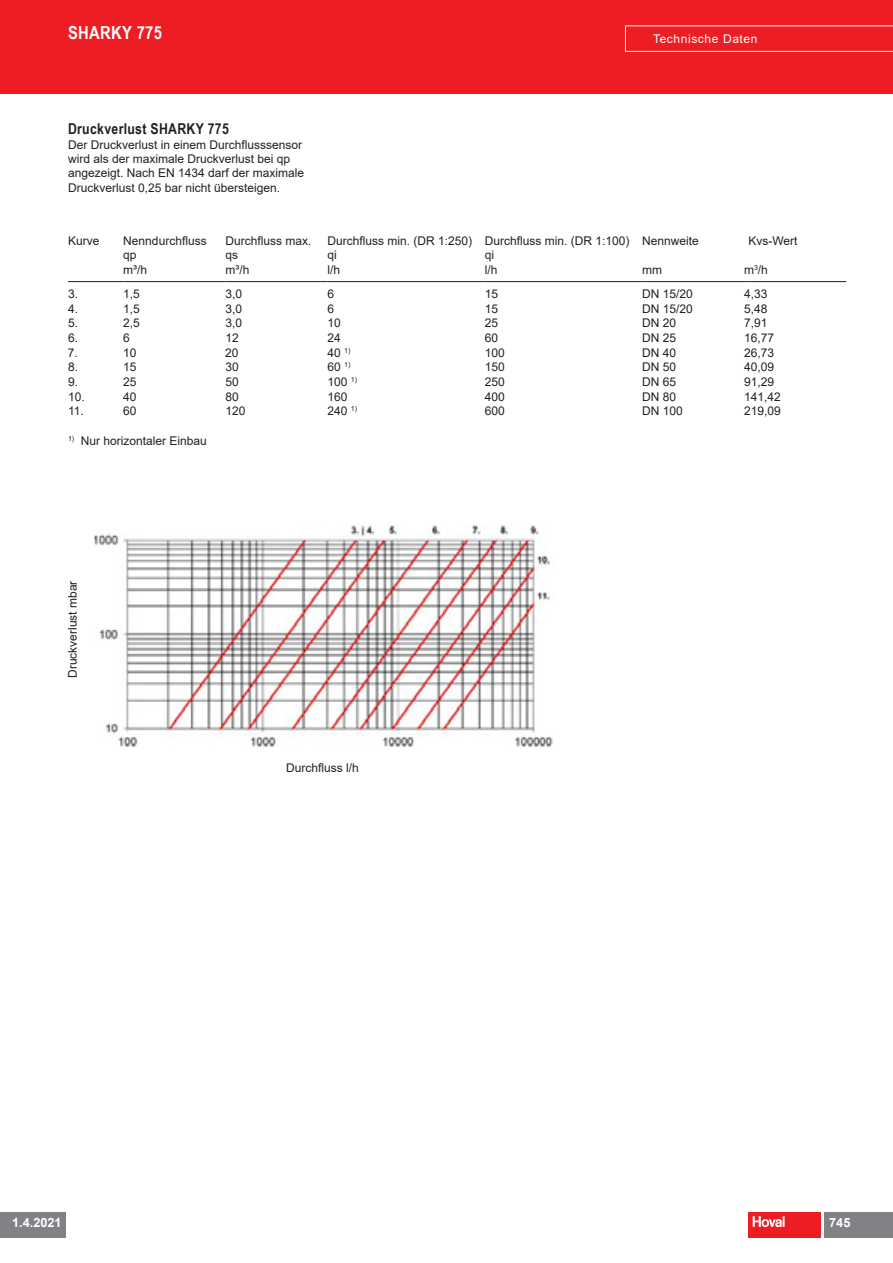
<style>
.page{position:relative;width:893px;height:1263px;background:#fff}
.page>*{position:absolute;margin:0;border:0;box-sizing:border-box;transform-origin:0 0}
.t1{font:700 18px "Arial Narrow";letter-spacing:.02em;color:#fff}
.t2{font:700 15px "Arial Narrow";letter-spacing:.02em;color:#231f20}
.t3{font:700 12.75px "Arial";color:#fff}
.t4{font:12px/14.4px "Arial";color:#231f20}
.t5{font:12px "Arial";letter-spacing:.05em;color:#fff}
</style>
<div class="page">
<div style="left:825px;top:1212px;width:68px;height:25px;background:#808285"></div>
<div style="left:748px;top:1212px;width:73px;height:25px;background:#ee1d23"></div>
<svg style="left:753px;top:1216px;width:32px;height:11px"></svg>
<div style="left:0;top:0;width:893px;height:94px;background:#ee1d23"></div>
<hr style="left:625px;top:26px;width:268px;height:1px;background:#fff">
<svg style="left:625px;top:26px;width:1px;height:25px"></svg>
<hr style="left:625px;top:51px;width:268px;height:1px;background:#fff">
<div style="left:0;top:1212px;width:66px;height:25px;background:#808285"></div>
<hr style="left:68px;top:281px;width:55px;height:1px;background:#231f20">
<hr style="left:123px;top:281px;width:102px;height:1px;background:#231f20">
<hr style="left:225px;top:281px;width:102px;height:1px;background:#231f20">
<hr style="left:327px;top:281px;width:158px;height:1px;background:#231f20">
<hr style="left:485px;top:281px;width:157px;height:1px;background:#231f20">
<hr style="left:642px;top:281px;width:102px;height:1px;background:#231f20">
<hr style="left:744px;top:281px;width:102px;height:1px;background:#231f20">
<img style="left:94px;top:525px;width:459px;height:222px">
<div style="left:280px;top:525px;width:52px;height:12px;background:#fff"></div>
<h1 class="t1" style="left:68px;top:19px;width:96px">SHARKY 775</h1>
<p class="t5" style="left:653px;top:31px;width:106px">Technische Daten</p>
<p class="t2" style="left:68px;top:118px;width:162px">Druckverlust SHARKY 775</p>
<p class="t4" style="left:68px;top:137px;width:238px">Der Druckverlust in einem Durchflusssensor wird als der maximale Druckverlust bei qp angezeigt. Nach EN 1434 darf der maximale Druckverlust 0,25 bar nicht übersteigen.</p>
<p class="t4" style="left:68px;top:234px;width:33px">Kurve</p>
<p class="t4" style="left:123px;top:234px;width:85px">Nenndurchfluss qp</p>
<p class="t4" style="left:225px;top:234px;width:88px">Durchfluss max. qs</p>
<p class="t4" style="left:327px;top:234px;width:146px">Durchfluss min. (DR 1:250) qi</p>
<p class="t4" style="left:485px;top:234px;width:146px">Durchfluss min. (DR 1:100) qi</p>
<p class="t4" style="left:642px;top:234px;width:58px">Nennweite</p>
<p class="t4" style="left:748px;top:234px;width:51px">Kvs-Wert</p>
<p class="t4" style="left:123px;top:263px;width:25px">m³/h</p>
<p class="t4" style="left:225px;top:263px;width:25px">m³/h</p>
<p class="t4" style="left:327px;top:263px;width:14px">l/h</p>
<p class="t4" style="left:485px;top:263px;width:14px">l/h</p>
<p class="t4" style="left:642px;top:263px;width:21px">mm</p>
<p class="t4" style="left:744px;top:263px;width:25px">m<sup>3</sup>/h</p>
<p class="t4" style="left:68px;top:286px;width:12px">3.</p>
<p class="t4" style="left:123px;top:286px;width:18px">1,5</p>
<p class="t4" style="left:225px;top:286px;width:18px">3,0</p>
<p class="t4" style="left:327px;top:286px;width:8px">6</p>
<p class="t4" style="left:485px;top:286px;width:15px">15</p>
<p class="t4" style="left:642px;top:286px;width:52px">DN 15/20</p>
<p class="t4" style="left:744px;top:286px;width:25px">4,33</p>
<p class="t4" style="left:68px;top:301px;width:12px">4.</p>
<p class="t4" style="left:123px;top:301px;width:18px">1,5</p>
<p class="t4" style="left:225px;top:301px;width:18px">3,0</p>
<p class="t4" style="left:327px;top:301px;width:8px">6</p>
<p class="t4" style="left:485px;top:301px;width:15px">15</p>
<p class="t4" style="left:642px;top:301px;width:52px">DN 15/20</p>
<p class="t4" style="left:744px;top:301px;width:25px">5,48</p>
<p class="t4" style="left:68px;top:316px;width:12px">5.</p>
<p class="t4" style="left:123px;top:316px;width:18px">2,5</p>
<p class="t4" style="left:225px;top:316px;width:18px">3,0</p>
<p class="t4" style="left:327px;top:316px;width:15px">10</p>
<p class="t4" style="left:485px;top:316px;width:15px">25</p>
<p class="t4" style="left:642px;top:316px;width:36px">DN 20</p>
<p class="t4" style="left:744px;top:316px;width:25px">7,91</p>
<p class="t4" style="left:68px;top:330px;width:12px">6.</p>
<p class="t4" style="left:123px;top:330px;width:8px">6</p>
<p class="t4" style="left:225px;top:330px;width:15px">12</p>
<p class="t4" style="left:327px;top:330px;width:15px">24</p>
<p class="t4" style="left:485px;top:330px;width:15px">60</p>
<p class="t4" style="left:642px;top:330px;width:36px">DN 25</p>
<p class="t4" style="left:744px;top:330px;width:32px">16,77</p>
<p class="t4" style="left:68px;top:345px;width:12px">7.</p>
<p class="t4" style="left:123px;top:345px;width:15px">10</p>
<p class="t4" style="left:225px;top:345px;width:15px">20</p>
<p class="t4" style="left:327px;top:345px;width:24px">40 <sup>1)</sup></p>
<p class="t4" style="left:485px;top:345px;width:22px">100</p>
<p class="t4" style="left:642px;top:345px;width:36px">DN 40</p>
<p class="t4" style="left:744px;top:345px;width:32px">26,73</p>
<p class="t4" style="left:68px;top:360px;width:12px">8.</p>
<p class="t4" style="left:123px;top:360px;width:15px">15</p>
<p class="t4" style="left:225px;top:360px;width:15px">30</p>
<p class="t4" style="left:327px;top:360px;width:24px">60 <sup>1)</sup></p>
<p class="t4" style="left:485px;top:360px;width:22px">150</p>
<p class="t4" style="left:642px;top:360px;width:36px">DN 50</p>
<p class="t4" style="left:744px;top:360px;width:32px">40,09</p>
<p class="t4" style="left:68px;top:374px;width:12px">9.</p>
<p class="t4" style="left:123px;top:374px;width:15px">25</p>
<p class="t4" style="left:225px;top:374px;width:15px">50</p>
<p class="t4" style="left:327px;top:374px;width:31px">100 <sup>1)</sup></p>
<p class="t4" style="left:485px;top:374px;width:22px">250</p>
<p class="t4" style="left:642px;top:374px;width:36px">DN 65</p>
<p class="t4" style="left:744px;top:374px;width:32px">91,29</p>
<p class="t4" style="left:68px;top:389px;width:18px">10.</p>
<p class="t4" style="left:123px;top:389px;width:15px">40</p>
<p class="t4" style="left:225px;top:389px;width:15px">80</p>
<p class="t4" style="left:327px;top:389px;width:22px">160</p>
<p class="t4" style="left:485px;top:389px;width:22px">400</p>
<p class="t4" style="left:642px;top:389px;width:36px">DN 80</p>
<p class="t4" style="left:744px;top:389px;width:38px">141,42</p>
<p class="t4" style="left:68px;top:404px;width:17px">11.</p>
<p class="t4" style="left:123px;top:404px;width:15px">60</p>
<p class="t4" style="left:225px;top:404px;width:22px">120</p>
<p class="t4" style="left:327px;top:404px;width:31px">240 <sup>1)</sup></p>
<p class="t4" style="left:485px;top:404px;width:22px">600</p>
<p class="t4" style="left:642px;top:404px;width:42px">DN 100</p>
<p class="t4" style="left:744px;top:404px;width:38px">219,09</p>
<p class="t4" style="left:68px;top:433px;width:140px"><sup>1)</sup> Nur horizontaler Einbau</p>
<p class="t4" style="left:65px;top:678px;width:99px;rotate:-90deg">Druckverlust mbar</p>
<p class="t4" style="left:286px;top:761px;width:74px">Durchfluss l/h</p>
<p class="t3" style="left:12px;top:1213px;width:51px">1.4.2021</p>
<p class="t3" style="left:829px;top:1213px;width:23px">745</p>
</div>
